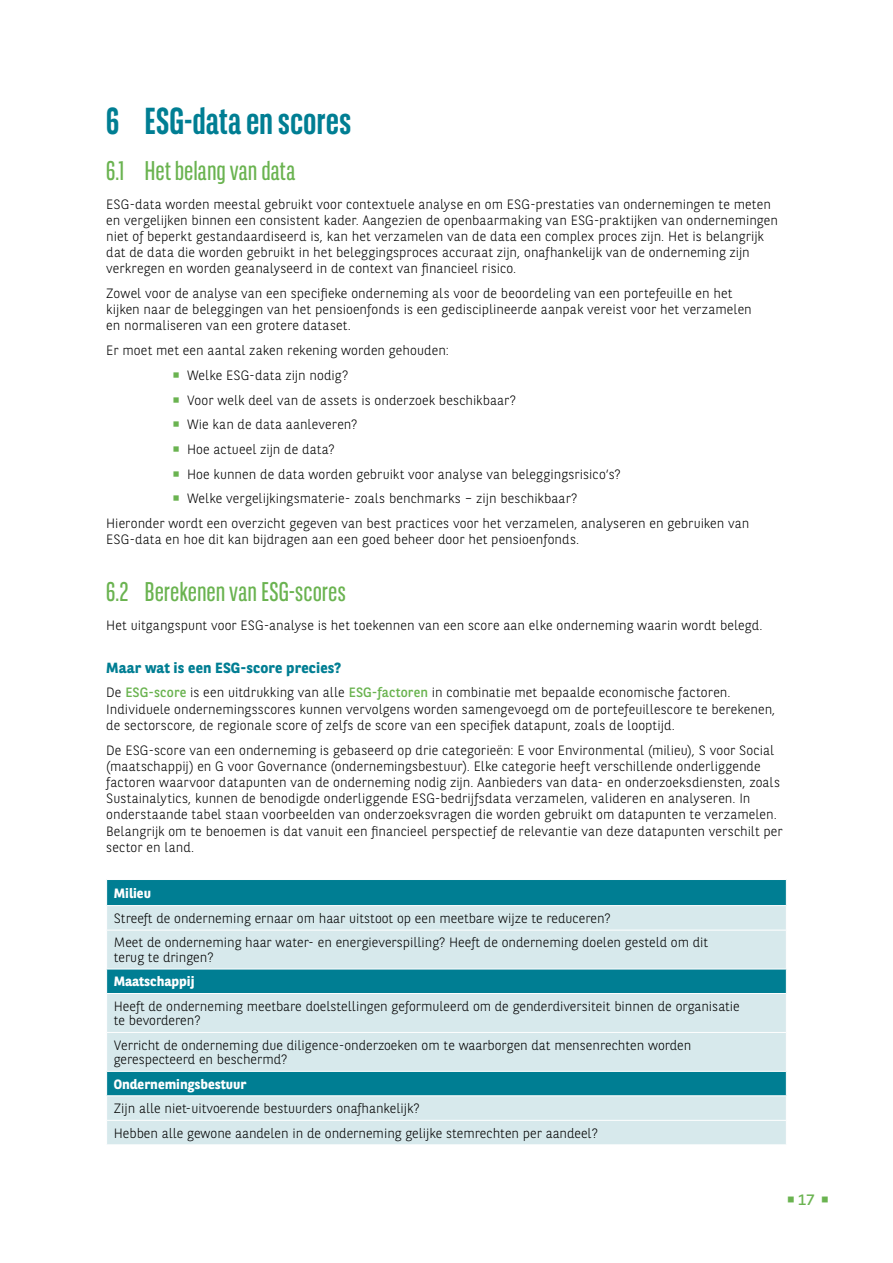
<style>
.page{position:relative;width:893px;height:1263px;background:#fff}
.page>*{position:absolute;margin:0;border:0;box-sizing:border-box;transform-origin:0 0}
.t1{font:700 37.5px "BNPP Sans Condensed";color:#007e93}
.t2{font:27px "BNPP Sans Condensed";color:#6ab350}
.t3{font:15px "BNPP Square";color:#6ab350}
.t4{font:700 14.7px "BNPP Sans";letter-spacing:.005em;color:#007e93}
.t5{font:300 13.5px/16.2px "BNPP Sans";letter-spacing:.005em;color:#000}
.t6{font:700 13.5px "BNPP Sans";color:#fff}
.s1{color:#6ab350}
.s2{font-weight:400;color:#6ab350}
</style>
<div class="page">
<div style="left:107px;top:880px;width:679px;height:25px;background:#007e93"></div>
<svg style="left:107px;top:906px;width:679px;height:238px;background:#acd3da"></svg>
<hr style="left:106px;top:930px;width:681px;height:1px;background:#fff">
<hr style="left:106px;top:969px;width:681px;height:1px;background:#fff">
<hr style="left:106px;top:993px;width:681px;height:1px;background:#fff">
<hr style="left:106px;top:1032px;width:681px;height:1px;background:#fff">
<hr style="left:106px;top:1071px;width:681px;height:1px;background:#fff">
<hr style="left:106px;top:1095px;width:681px;height:1px;background:#fff">
<hr style="left:106px;top:1120px;width:681px;height:1px;background:#fff">
<svg style="left:106px;top:880px;width:1px;height:26px"></svg>
<svg style="left:786px;top:880px;width:1px;height:26px"></svg>
<svg style="left:106px;top:969px;width:1px;height:24px"></svg>
<svg style="left:786px;top:969px;width:1px;height:24px"></svg>
<svg style="left:106px;top:1072px;width:1px;height:24px"></svg>
<svg style="left:786px;top:1072px;width:1px;height:24px"></svg>
<h1 class="t1" style="left:106px;top:101px;width:246px">6 ESG-data en scores</h1>
<h2 class="t2" style="left:106px;top:156px;width:190px">6.1 Het belang van data</h2>
<p class="t5" style="left:106px;top:195px;width:673px">ESG-data worden meestal gebruikt voor contextuele analyse en om ESG-prestaties van ondernemingen te meten en vergelijken binnen een consistent kader. Aangezien de openbaarmaking van ESG-praktijken van ondernemingen niet of beperkt gestandaardiseerd is, kan het verzamelen van de data een complex proces zijn. Het is belangrijk dat de data die worden gebruikt in het beleggingsproces accuraat zijn, onafhankelijk van de onderneming zijn verkregen en worden geanalyseerd in de context van financieel risico.</p>
<p class="t5" style="left:106px;top:285px;width:647px">Zowel voor de analyse van een specifieke onderneming als voor de beoordeling van een portefeuille en het kijken naar de beleggingen van het pensioenfonds is een gedisciplineerde aanpak vereist voor het verzamelen en normaliseren van een grotere dataset.</p>
<p class="t5" style="left:106px;top:342px;width:344px">Er moet met een aantal zaken rekening worden gehouden:</p>
<p class="t5" style="left:172px;top:366px;width:177px"><span class="s1">○</span> Welke ESG-data zijn nodig?</p>
<p class="t5" style="left:172px;top:391px;width:345px"><span class="s1">○</span> Voor welk deel van de assets is onderzoek beschikbaar?</p>
<p class="t5" style="left:172px;top:416px;width:186px"><span class="s1">○</span> Wie kan de data aanleveren?</p>
<p class="t5" style="left:172px;top:441px;width:164px"><span class="s1">○</span> Hoe actueel zijn de data?</p>
<p class="t5" style="left:172px;top:465px;width:450px"><span class="s1">○</span> Hoe kunnen de data worden gebruikt voor analyse van beleggingsrisico’s?</p>
<p class="t5" style="left:106px;top:486px;width:645px;line-height:24.8px;text-indent:66px"><span class="s1">○</span> Welke vergelijkingsmaterie- zoals benchmarks – zijn beschikbaar?<br>Hieronder wordt een overzicht gegeven van best practices voor het verzamelen, analyseren en gebruiken van</p>
<p class="t5" style="left:106px;top:531px;width:475px">ESG‑data en hoe dit kan bijdragen aan een goed beheer door het pensioenfonds.</p>
<h2 class="t2" style="left:106px;top:578px;width:241px">6.2 Berekenen van ESG-scores</h2>
<p class="t5" style="left:106px;top:617px;width:658px">Het uitgangspunt voor ESG-analyse is het toekennen van een score aan elke onderneming waarin wordt belegd.</p>
<p class="t4" style="left:106px;top:658px;width:236px">Maar wat is een ESG-score precies?</p>
<p class="t5" style="left:106px;top:684px;width:671px">De <span class="s2">ESG-score</span> is een uitdrukking van alle <span class="s2">ESG-factoren</span> in combinatie met bepaalde economische factoren.<br>Individuele ondernemingsscores kunnen vervolgens worden samengevoegd om de portefeuillescore te berekenen, de sectorscore, de regionale score of zelfs de score van een specifiek datapunt, zoals de looptijd.</p>
<p class="t5" style="left:106px;top:741px;width:678px">De ESG-score van een onderneming is gebaseerd op drie categorieën: E voor Environmental (milieu), S voor Social (maatschappij) en G voor Governance (ondernemingsbestuur). Elke categorie heeft verschillende onderliggende factoren waarvoor datapunten van de onderneming nodig zijn. Aanbieders van data- en onderzoeksdiensten, zoals Sustainalytics, kunnen de benodigde onderliggende ESG-bedrijfsdata verzamelen, valideren en analyseren. In onderstaande tabel staan voorbeelden van onderzoeksvragen die worden gebruikt om datapunten te verzamelen.<br>Belangrijk om te benoemen is dat vanuit een financieel perspectief de relevantie van deze datapunten verschilt per sector en land.</p>
<p class="t6" style="left:114px;top:884px;width:39px">Milieu</p>
<p class="t5" style="left:114px;top:905px;width:596px;line-height:24.5px">Streeft de onderneming ernaar om haar uitstoot op een meetbare wijze te reduceren?<br>Meet de onderneming haar water- en energieverspilling? Heeft de onderneming doelen gesteld om dit</p>
<p class="t5" style="left:114px;top:948px;width:101px">terug te dringen?</p>
<p class="t6" style="left:114px;top:972px;width:82px">Maatschappij</p>
<p class="t5" style="left:114px;top:998px;width:628px;line-height:14.4px">Heeft de onderneming meetbare doelstellingen geformuleerd om de genderdiversiteit binnen de organisatie te bevorderen?</p>
<p class="t5" style="left:114px;top:1037px;width:579px;line-height:14.4px">Verricht de onderneming due diligence-onderzoeken om te waarborgen dat mensenrechten worden gerespecteerd en beschermd?</p>
<p class="t6" style="left:114px;top:1075px;width:134px">Ondernemingsbestuur</p>
<p class="t5" style="left:114px;top:1096px;width:485px;line-height:24.5px">Zijn alle niet-uitvoerende bestuurders onafhankelijk?<br>Hebben alle gewone aandelen in de onderneming gelijke stemrechten per aandeel?</p>
<p class="t3" style="left:787px;top:1191px;width:44px">○17 ○</p>
</div>
